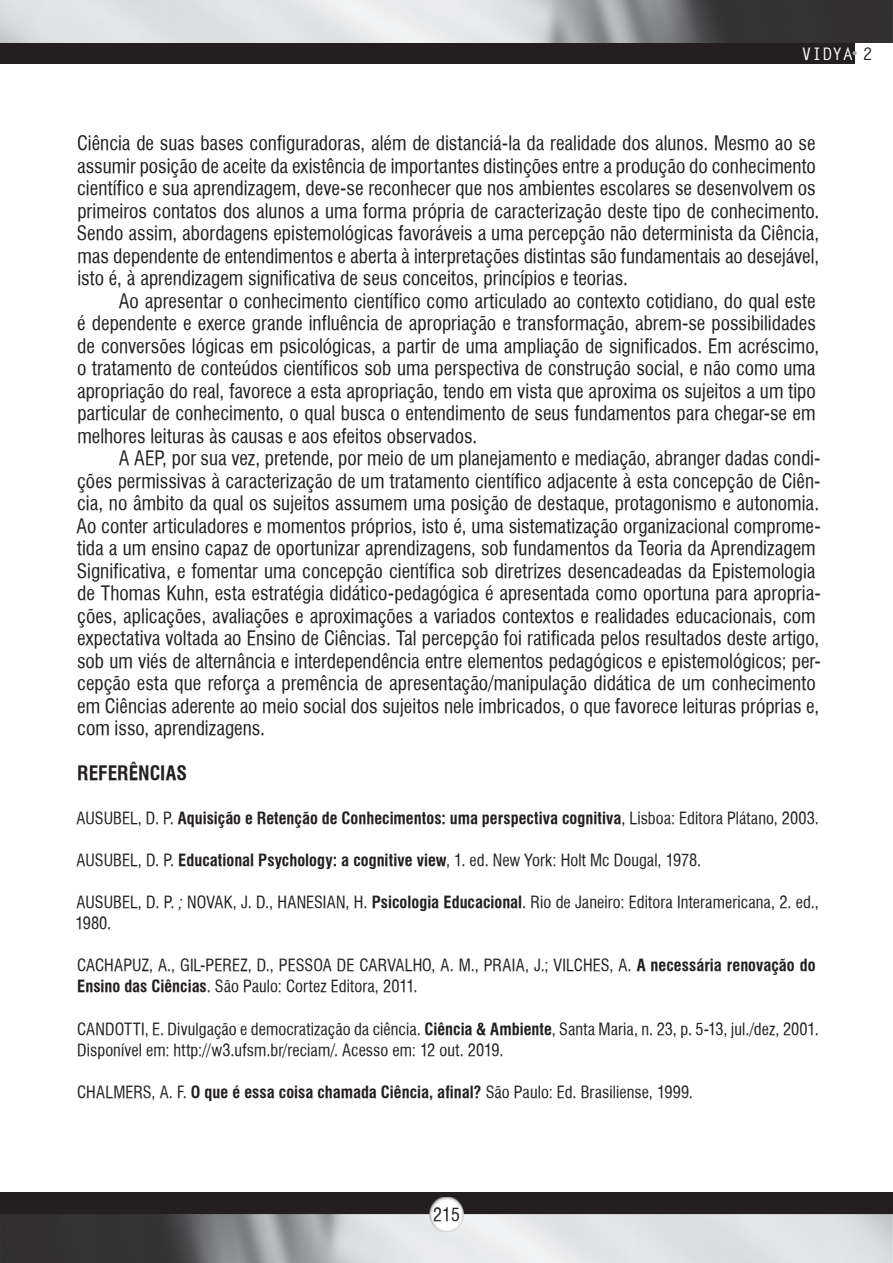
<style>
.page{position:relative;width:893px;height:1263px;background:#fff}
.page>*{position:absolute;margin:0;border:0;box-sizing:border-box;transform-origin:0 0}
.t1{font:19.5px/22.5px "Halvett Condensed";color:#231f20}
.t2{font:700 condensed 19.5px "Halvett";color:#231f20}
.t3{font:18px "Halvett Condensed";color:#231f20}
.t4{font:700 17.25px "Letter Gothic Std";color:#fff}
.t5{font:16.5px/21px "Halvett Condensed";letter-spacing:.005em;color:#231f20}
.t6{font:700 condensed 16.5px "Halvett";color:#231f20}
.s1{color:#231f20}
.s2{font-family:"Halvett Condensed";font-weight:400;font-stretch:normal}
.s3{font-family:"Halvett";font-weight:700;font-stretch:condensed}
.s4{font-family:"Halvett";font-style:italic;font-stretch:condensed}
</style>
<div class="page">
<div style="left:0;top:0;width:855px;height:64px;background:#231f20"></div>
<img style="left:0;top:0;width:893px;height:43px">
<svg style="left:853px;top:51px;width:4px;height:4px"></svg>
<div style="left:0;top:1193px;width:893px;height:70px;background:#231f20"></div>
<img style="left:0;top:1214px;width:893px;height:49px">
<img style="left:429px;top:1197px;width:34px;height:34px">
<p class="t4" style="left:801px;top:43px;width:73px">VIDYA <span class="s1">2</span></p>
<p class="t1" style="left:77px;top:132px;width:744px">Ciência de suas bases configuradoras, além de distanciá-la da realidade dos alunos. Mesmo ao se assumir posição de aceite da existência de importantes distinções entre a produção do conhecimento científico e sua aprendizagem, deve-se reconhecer que nos ambientes escolares se desenvolvem os primeiros contatos dos alunos a uma forma própria de caracterização deste tipo de conhecimento.<br>Sendo assim, abordagens epistemológicas favoráveis a uma percepção não determinista da Ciência, mas dependente de entendimentos e aberta à interpretações distintas são fundamentais ao desejável, isto é, à aprendizagem significativa de seus conceitos, princípios e teorias.</p>
<p class="t1" style="left:77px;top:289px;width:744px;text-indent:42px">Ao apresentar o conhecimento científico como articulado ao contexto cotidiano, do qual este é dependente e exerce grande influência de apropriação e transformação, abrem-se possibilidades de conversões lógicas em psicológicas, a partir de uma ampliação de significados. Em acréscimo, o tratamento de conteúdos científicos sob uma perspectiva de construção social, e não como uma apropriação do real, favorece a esta apropriação, tendo em vista que aproxima os sujeitos a um tipo particular de conhecimento, o qual busca o entendimento de seus fundamentos para chegar-se em melhores leituras às causas e aos efeitos observados.</p>
<p class="t1" style="left:76px;top:447px;width:746px;text-indent:43px">A AEP, por sua vez, pretende, por meio de um planejamento e mediação, abranger dadas condi&shy;ções permissivas à caracterização de um tratamento científico adjacente à esta concepção de Ciên&shy;cia, no âmbito da qual os sujeitos assumem uma posição de destaque, protagonismo e autonomia.<br>Ao conter articuladores e momentos próprios, isto é, uma sistematização organizacional comprome&shy;tida a um ensino capaz de oportunizar aprendizagens, sob fundamentos da Teoria da Aprendizagem Significativa, e fomentar uma concepção científica sob diretrizes desencadeadas da Epistemologia de Thomas Kuhn, esta estratégia didático-pedagógica é apresentada como oportuna para apropria&shy;ções, aplicações, avaliações e aproximações a variados contextos e realidades educacionais, com expectativa voltada ao Ensino de Ciências. Tal percepção foi ratificada pelos resultados deste artigo, sob um viés de alternância e interdependência entre elementos pedagógicos e epistemológicos; per&shy;cepção esta que reforça a premência de apresentação/manipulação didática de um conhecimento em Ciências aderente ao meio social dos sujeitos nele imbricados, o que favorece leituras próprias e, com isso, aprendizagens.</p>
<p class="t2" style="left:77px;top:761px;width:111px">REFERÊNCIAS</p>
<p class="t6" style="left:77px;top:808px;width:744px"><span class="s2">AUSUBEL, D. P.</span> Aquisição e Retenção de Conhecimentos: uma perspectiva cognitiva<span class="s2">, Lisboa: Editora Plátano, 2003.</span></p>
<p class="t5" style="left:77px;top:849px;width:626px">AUSUBEL, D. P. <span class="s3">Educational Psychology: a cognitive view</span>, 1. ed. New York: Holt Mc Dougal, 1978.</p>
<p class="t5" style="left:75px;top:892px;width:745px">AUSUBEL, D. P. <span class="s4">;</span> NOVAK, J. D., HANESIAN, H. <span class="s3">Psicologia Educacional</span>. Rio de Janeiro: Editora Interamericana, 2. ed.,<br>1980.</p>
<p class="t5" style="left:77px;top:955px;width:740px">CACHAPUZ, A., GIL-PEREZ, D., PESSOA DE CARVALHO, A. M., PRAIA, J.; VILCHES, A. <span class="s3">A necessária renovação do<br>Ensino das Ciências</span>. São Paulo: Cortez Editora, 2011.</p>
<p class="t5" style="left:77px;top:1018px;width:743px">CANDOTTI, E. Divulgação e democratização da ciência. <span class="s3">Ciência &amp; Ambiente</span>, Santa Maria, n. 23, p. 5-13, jul./dez, 2001.<br>Disponível em: http://w3.ufsm.br/reciam/. Acesso em: 12 out. 2019.</p>
<p class="t5" style="left:77px;top:1081px;width:617px">CHALMERS, A. F. <span class="s3">O que é essa coisa chamada Ciência, afinal?</span> São Paulo: Ed. Brasiliense, 1999.</p>
<p class="t3" style="left:433px;top:1204px;width:28px">215</p>
</div>
